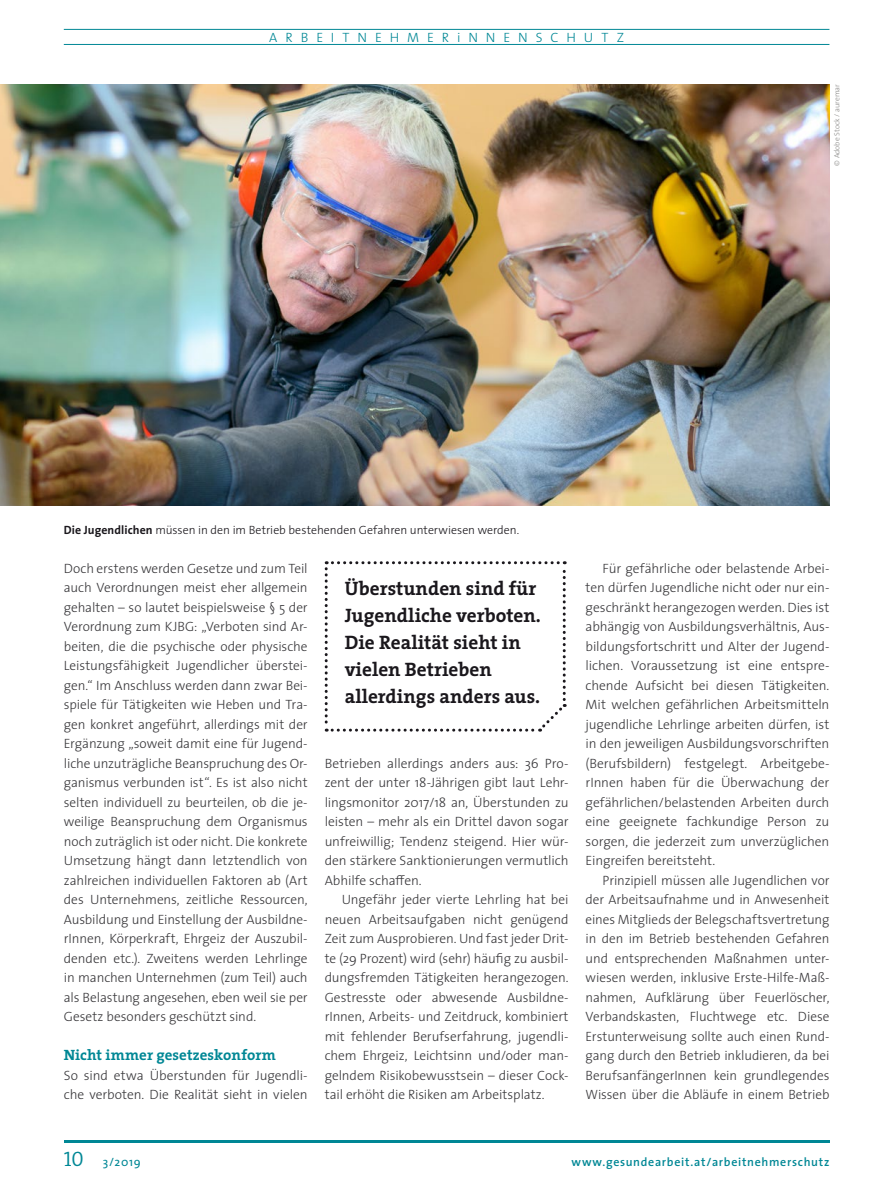
<style>
.page{position:relative;width:872px;height:1191px;background:#fff}
.page>*{position:absolute;margin:0;border:0;box-sizing:border-box;transform-origin:0 0}
.t1{font:700 19.5px/27px "The Serif";color:#1a171c}
.t2{font:700 15px "The Serif";letter-spacing:.005em;color:#008795}
.t3{font:300 13.5px/19.5px "The Sans";letter-spacing:-.005em;color:#38373a;text-align:justify}
.t4{font:300 13.5px "The Sans";letter-spacing:.59em;color:#008795}
.t5{font:300 12px "The Sans";color:#1a171c}
.t6{font:600 12px "The Sans";letter-spacing:.06em;color:#008795}
.t7{font:12px "The Sans";color:#008795}
.t8{font:300 7.5px "The Sans";color:#888785}
.s1{font-weight:700}
.s2{font-family:"The Serif Semi Light Caps";font-size:21px}
</style>
<div class="page">
<hr style="left:64px;top:1140px;width:765px;height:2px;background:#008795">
<hr style="left:64px;top:29px;width:765px;height:1px;background:#008795">
<hr style="left:64px;top:44px;width:765px;height:1px;background:#008795">
<img style="left:0;top:84px;width:829px;height:422px">
<svg style="left:325px;top:561px;width:241px;height:170px"></svg>
<p class="t4" style="left:269px;top:26px;width:356px">ARBEITNEHMERiNNENSCHUTZ</p>
<p class="t5" style="left:64px;top:520px;width:457px"><span class="s1">Die Jugendlichen</span> müssen in den im Betrieb bestehenden Gefahren unterwiesen werden.</p>
<p class="t8" style="left:830px;top:166px;width:83px;rotate:-90deg">© Adobe Stock / auremar</p>
<p class="t3" style="left:64px;top:558px;width:245px">Doch erstens werden Gesetze und zum Teil auch Verordnungen meist eher allgemein gehalten – so lautet beispielsweise § 5 der Verordnung zum KJBG: „Verboten sind Ar&shy;beiten, die die psychische oder physische Leistungsfähigkeit Jugendlicher überstei&shy;gen.“ Im Anschluss werden dann zwar Bei&shy;spiele für Tätigkeiten wie Heben und Tra&shy;gen konkret angeführt, allerdings mit der Ergänzung „soweit damit eine für Jugend&shy;liche unzuträgliche Beanspruchung des Or&shy;ganismus verbunden ist“. Es ist also nicht selten individuell zu beurteilen, ob die je&shy;weilige Beanspruchung dem Organismus noch zuträglich ist oder nicht. Die konkrete Umsetzung hängt dann letztendlich von zahlreichen individuellen Faktoren ab (Art des Unternehmens, zeitliche Ressourcen, Ausbildung und Einstellung der Ausbildne&shy;rInnen, Körperkraft, Ehrgeiz der Auszubil&shy;denden etc.). Zweitens werden Lehrlinge in manchen Unternehmen (zum Teil) auch als Belastung angesehen, eben weil sie per Gesetz besonders geschützt sind.</p>
<p class="t2" style="left:64px;top:1042px;width:214px">Nicht immer gesetzeskonform</p>
<p class="t3" style="left:64px;top:1065px;width:245px">So sind etwa Überstunden für Jugendli&shy;che verboten. Die Realität sieht in vielen</p>
<h1 class="t1" style="left:345px;top:575px;width:198px">Überstunden sind für<br>Jugendliche verboten.<br>Die Realität sieht in vielen Betrieben allerdings anders aus.</h1>
<p class="t3" style="left:325px;top:753px;width:245px">Betrieben allerdings anders aus: 36 Pro&shy;zent der unter 18-Jährigen gibt laut Lehr&shy;lingsmonitor 2017/18 an, Überstunden zu leisten – mehr als ein Drittel davon sogar unfreiwillig; Tendenz steigend. Hier wür&shy;den stärkere Sanktionierungen vermutlich Abhilfe schaffen.</p>
<p class="t3" style="left:325px;top:889px;width:245px;text-indent:17px">Ungefähr jeder vierte Lehrling hat bei neuen Arbeitsaufgaben nicht genügend Zeit zum Ausprobieren. Und fast jeder Drit&shy;te (29 Prozent) wird (sehr) häufig zu ausbil&shy;dungsfremden Tätigkeiten herangezogen.<br>Gestresste oder abwesende Ausbildne&shy;rInnen, Arbeits- und Zeitdruck, kombiniert mit fehlender Berufserfahrung, jugendli&shy;chem Ehrgeiz, Leichtsinn und/oder man&shy;gelndem Risikobewusstsein – dieser Cock&shy;tail erhöht die Risiken am Arbeitsplatz.</p>
<p class="t3" style="left:585px;top:558px;width:245px;text-indent:17px">Für gefährliche oder belastende Arbei&shy;ten dürfen Jugendliche nicht oder nur ein&shy;geschränkt herangezogen werden. Dies ist abhängig von Ausbildungsverhältnis, Aus&shy;bildungsfortschritt und Alter der Jugend&shy;lichen. Voraussetzung ist eine entspre&shy;chende Aufsicht bei diesen Tätigkeiten.<br>Mit welchen gefährlichen Arbeitsmitteln jugendliche Lehrlinge arbeiten dürfen, ist in den jeweiligen Ausbildungsvorschriften (Berufsbildern) festgelegt. Arbeitgebe&shy;rInnen haben für die Überwachung der gefährlichen/belastenden Arbeiten durch eine geeignete fachkundige Person zu sorgen, die jederzeit zum unverzüglichen Eingreifen bereitsteht.</p>
<p class="t3" style="left:585px;top:870px;width:245px;text-indent:17px">Prinzipiell müssen alle Jugendlichen vor der Arbeitsaufnahme und in Anwesenheit eines Mitglieds der Belegschaftsvertretung in den im Betrieb bestehenden Gefahren und entsprechenden Maßnahmen unter&shy;wiesen werden, inklusive Erste-Hilfe-Maß&shy;nahmen, Aufklärung über Feuerlöscher, Verbandskasten, Fluchtwege etc. Diese Erstunterweisung sollte auch einen Rund&shy;gang durch den Betrieb inkludieren, da bei BerufsanfängerInnen kein grundlegendes Wissen über die Abläufe in einem Betrieb</p>
<p class="t7" style="left:64px;top:1151px;width:78px"><span class="s2">10</span> 3/2019</p>
<p class="t6" style="left:571px;top:1151px;width:259px">www.gesundearbeit.at/arbeitnehmerschutz</p>
</div>
